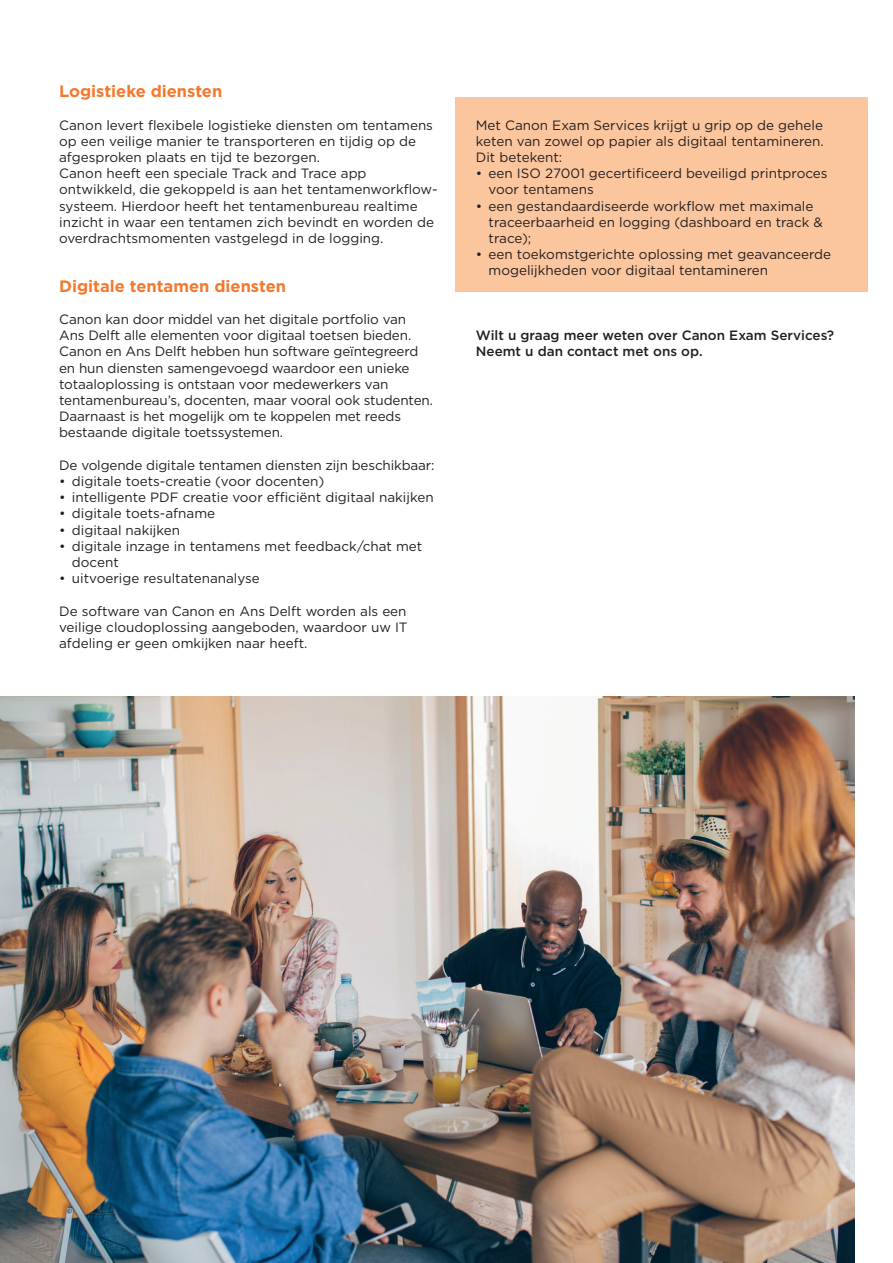
<style>
.page{position:relative;width:893px;height:1263px;background:#fff}
.page>*{position:absolute;margin:0;border:0;box-sizing:border-box;transform-origin:0 0}
.t1{font:700 16.5px "Gotham";color:#f3792e}
.t2{font:13.5px/16.2px "Gotham";color:#231f20}
.t3{font:500 13.5px/16.2px "Gotham";color:#231f20}
</style>
<div class="page">
<div style="left:455px;top:97px;width:412px;height:195px;background:#fbc59e"></div>
<img style="left:0;top:697px;width:854px;height:566px">
<p class="t1" style="left:59px;top:80px;width:165px">Logistieke diensten</p>
<p class="t2" style="left:59px;top:116px;width:380px">Canon levert flexibele logistieke diensten om tentamens op een veilige manier te transporteren en tijdig op de afgesproken plaats en tijd te bezorgen.<br>Canon heeft een speciale Track and Trace app ontwikkeld, die gekoppeld is aan het tentamenworkflow&shy;systeem. Hierdoor heeft het tentamenbureau realtime inzicht in waar een tentamen zich bevindt en worden de overdrachtsmomenten vastgelegd in de logging.</p>
<p class="t1" style="left:59px;top:275px;width:228px">Digitale tentamen diensten</p>
<p class="t2" style="left:59px;top:311px;width:375px">Canon kan door middel van het digitale portfolio van Ans Delft alle elementen voor digitaal toetsen bieden.<br>Canon en Ans Delft hebben hun software geïntegreerd en hun diensten samengevoegd waardoor een unieke totaaloplossing is ontstaan voor medewerkers van tentamenbureau’s, docenten, maar vooral ook studenten.<br>Daarnaast is het mogelijk om te koppelen met reeds bestaande digitale toetssystemen.</p>
<p class="t2" style="left:59px;top:457px;width:377px">De volgende digitale tentamen diensten zijn beschikbaar:</p>
<p class="t2" style="left:59px;top:473px;width:267px">• digitale toets-creatie (voor docenten)</p>
<p class="t2" style="left:59px;top:489px;width:376px">• intelligente PDF creatie voor efficiënt digitaal nakijken</p>
<p class="t2" style="left:59px;top:505px;width:157px">• digitale toets-afname</p>
<p class="t2" style="left:59px;top:521px;width:123px">• digitaal nakijken</p>
<p class="t2" style="left:72px;top:538px;width:352px;text-indent:-13px">• digitale inzage in tentamens met feedback/chat met docent</p>
<p class="t2" style="left:59px;top:570px;width:202px">• uitvoerige resultatenanalyse</p>
<p class="t2" style="left:59px;top:602px;width:350px;text-align:justify">De software van Canon en Ans Delft worden als een veilige cloudoplossing aangeboden, waardoor uw IT afdeling er geen omkijken naar heeft.</p>
<p class="t2" style="left:476px;top:116px;width:349px;text-align:justify">Met Canon Exam Services krijgt u grip op de gehele keten van zowel op papier als digitaal tentamineren.<br>Dit betekent:</p>
<p class="t2" style="left:489px;top:165px;width:340px;text-indent:-13px">• een ISO 27001 gecertificeerd beveiligd printproces voor tentamens</p>
<p class="t2" style="left:489px;top:197px;width:336px;text-indent:-13px">• een gestandaardiseerde workflow met maximale traceerbaarheid en logging (dashboard en track &amp; trace);</p>
<p class="t2" style="left:489px;top:246px;width:344px;text-indent:-13px">• een toekomstgerichte oplossing met geavanceerde mogelijkheden voor digitaal tentamineren</p>
<p class="t3" style="left:476px;top:327px;width:360px">Wilt u graag meer weten over Canon Exam Services?<br>Neemt u dan contact met ons op.</p>
</div>
